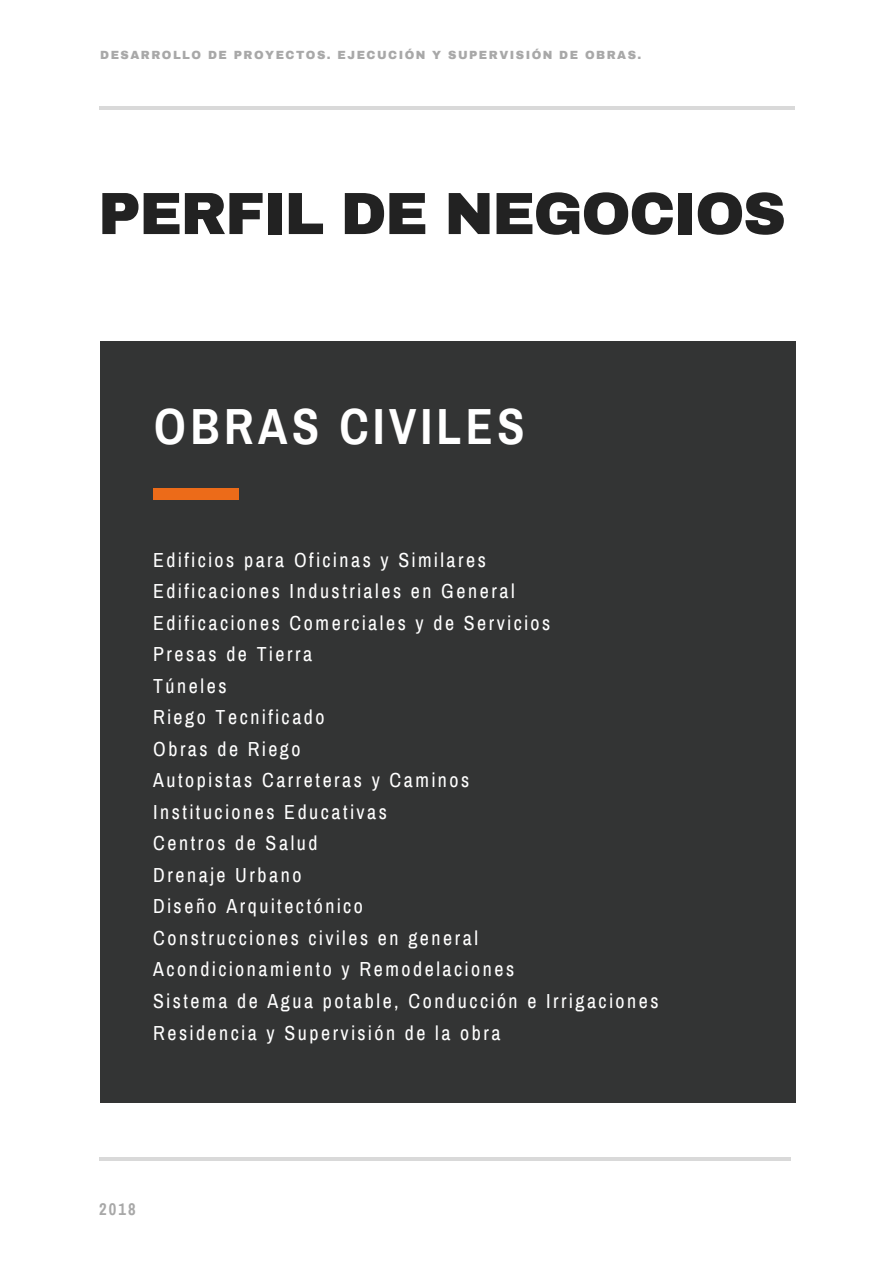
<style>
.page{position:relative;width:893px;height:1263px;background:#fff}
.page>*{position:absolute;margin:0;border:0;box-sizing:border-box;transform-origin:0 0}
.t1{font:900 59.55px "Archivo";letter-spacing:-.03em;color:#222}
.t2{font:700 49.65px "Archivo Narrow";letter-spacing:.09em;color:#fff}
.t3{font:19.8px/31.5px "Archivo Narrow";letter-spacing:.13em;color:#fff}
.t4{font:700 16.5px "Archivo Narrow";color:#a8a8a8}
.t5{font:900 11.55px "Archivo";letter-spacing:.13em;color:#a8a8a8}
</style>
<div class="page">
<hr style="left:99px;top:106px;width:696px;height:3px;background:#d9d9d9">
<hr style="left:99px;top:1157px;width:692px;height:4px;background:#d9d9d9">
<div style="left:100px;top:341px;width:696px;height:761px;background:#333434"></div>
<div style="left:153px;top:489px;width:86px;height:11px;background:#ec6b19"></div>
<p class="t5" style="left:100px;top:49px;width:543px">DESARROLLO DE PROYECTOS. EJECUCIÓN Y SUPERVISIÓN DE OBRAS.</p>
<h1 class="t1" style="left:98px;top:182px;width:689px">PERFIL DE NEGOCIOS</h1>
<h2 class="t2" style="left:154px;top:400px;width:372px">OBRAS CIVILES</h2>
<p class="t3" style="left:153px;top:544px;width:507px">Edificios para Oficinas y Similares<br>Edificaciones Industriales en General<br>Edificaciones Comerciales y de Servicios<br>Presas de Tierra<br>Túneles<br>Riego Tecnificado<br>Obras de Riego<br>Autopistas Carreteras y Caminos<br>Instituciones Educativas<br>Centros de Salud<br>Drenaje Urbano<br>Diseño Arquitectónico<br>Construcciones civiles en general<br>Acondicionamiento y Remodelaciones<br>Sistema de Agua potable, Conducción e Irrigaciones<br>Residencia y Supervisión de la obra</p>
<p class="t4" style="left:99px;top:1201px;width:38px">2018</p>
</div>
